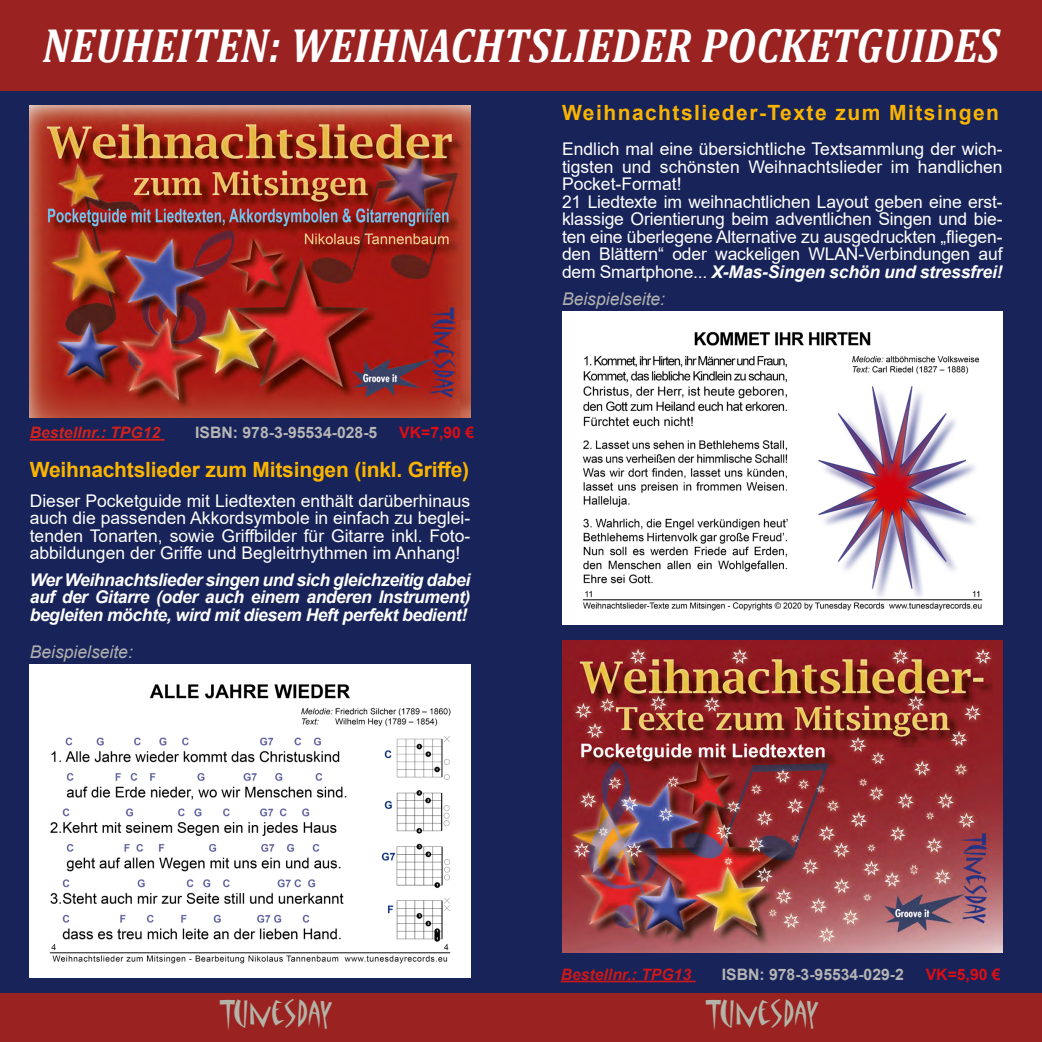
<style>
.page{position:relative;width:1042px;height:1042px;background:#182459}
.page>*{position:absolute;margin:0;border:0;box-sizing:border-box;transform-origin:0 0}
.t1{font:italic 700 48.3px "Cambria";letter-spacing:.01em;color:#fff;scale:.87 1}
.t2{font:31.5px "Matisse ITC";color:#b4b3a7}
.t3{font:700 21px "Arial";letter-spacing:-.01em;color:#fab400}
.t4{font:700 21px "Arial";letter-spacing:.07em;color:#fab400}
.t5{font:17.5px/17.5px "Arial";color:#fff;text-align:justify}
.t6{font:italic 700 17.5px/17.5px "Arial";letter-spacing:-.025em;color:#fff;text-align:justify}
.t7{font:italic 17.5px "Arial";color:#b0b0b0}
.t8{font:700 15.75px "Arial";color:#b7b6b6}
.t9{font:700 15.75px "Arial";color:#b5b4b4}
.t10{font:italic 700 15.75px "Arial";color:#cf221d}
.t11{font:700 15.75px "Arial";color:#dc0d15}
.t12{font:italic 700 15.75px "Arial";color:#cd1719}
.s1{font-weight:700;font-style:italic}
</style>
<div class="page">
<div style="left:0;top:0;width:1042px;height:90px;background:#9a2220"></div>
<div style="left:0;top:993px;width:1042px;height:49px;background:#9a2220"></div>
<hr style="left:30px;top:439px;width:135px;height:2px;background:#cf221d">
<hr style="left:561px;top:980px;width:134px;height:2px;background:#cd1719">
<img style="left:30px;top:105px;width:440px;height:312px">
<img style="left:562px;top:640px;width:440px;height:312px">
<img style="left:562px;top:312px;width:440px;height:312px">
<img style="left:30px;top:665px;width:440px;height:312px">
<p class="t1" style="left:43px;top:12px;width:1100px">NEUHEITEN: WEIHNACHTSLIEDER POCKETGUIDES</p>
<p class="t10" style="left:30px;top:422px;width:132px">Bestellnr.: TPG12</p>
<p class="t8" style="left:195px;top:421px;width:184px">ISBN: 978-3-95534-028-5</p>
<p class="t11" style="left:399px;top:421px;width:76px">VK=7,90 €</p>
<p class="t3" style="left:30px;top:455px;width:441px">Weihnachtslieder zum Mitsingen (inkl. Griffe)</p>
<p class="t5" style="left:30px;top:492px;width:442px">Dieser Pocketguide mit Liedtexten enthält darüberhinaus auch die passenden Akkordsymbole in einfach zu beglei&shy;tenden Tonarten, sowie Griffbilder für Gitarre inkl. Foto&shy;abbildungen der Griffe und Begleitrhythmen im Anhang!</p>
<p class="t6" style="left:30px;top:571px;width:442px">Wer Weihnachtslieder singen und sich gleichzeitig dabei auf der Gitarre (oder auch einem anderen Instrument) begleiten möchte, wird mit diesem Heft perfekt bedient!</p>
<p class="t7" style="left:30px;top:640px;width:105px">Beispielseite:</p>
<p class="t4" style="left:562px;top:98px;width:438px">Weihnachtslieder-Texte zum Mitsingen</p>
<p class="t5" style="left:562px;top:140px;width:442px">Endlich mal eine übersichtliche Textsammlung der wich&shy;tigsten und schönsten Weihnachtslieder im handlichen Pocket-Format!</p>
<p class="t5" style="left:562px;top:193px;width:442px">21 Liedtexte im weihnachtlichen Layout geben eine erst&shy;klassige Orientierung beim adventlichen Singen und bie&shy;ten eine überlegene Alternative zu ausgedruckten „fliegen&shy;den Blättern“ oder wackeligen WLAN-Verbindungen auf dem Smartphone... <span class="s1">X-Mas-Singen schön und stressfrei!</span></p>
<p class="t7" style="left:562px;top:288px;width:105px">Beispielseite:</p>
<p class="t2" style="left:220px;top:993px;width:113px">TUNESDAY</p>
<p class="t12" style="left:561px;top:964px;width:132px">Bestellnr.: TPG13</p>
<p class="t9" style="left:722px;top:963px;width:184px">ISBN: 978-3-95534-029-2</p>
<p class="t11" style="left:926px;top:963px;width:76px">VK=5,90 €</p>
<p class="t2" style="left:706px;top:993px;width:113px">TUNESDAY</p>
</div>
